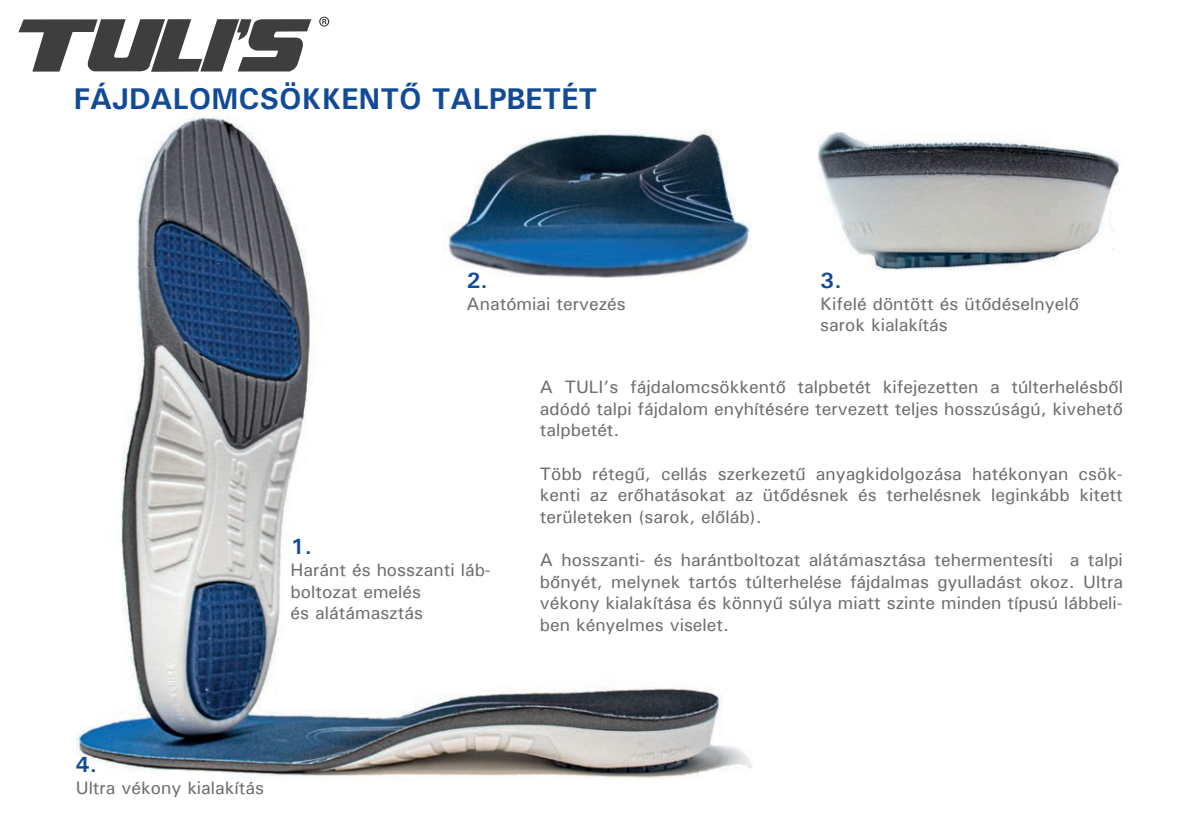
<style>
.page{position:relative;width:1191px;height:823px;background:#fff}
.page>*{position:absolute;margin:0;border:0;box-sizing:border-box;transform-origin:0 0}
.t1{font:700 30px "Univers";color:#114b97}
.t2{font:700 22px "Univers";color:#114b97}
.t3{font:500 18px/21.6px "Univers";color:#6c6d70;text-align:justify}
</style>
<div class="page">
<img style="left:77px;top:116px;width:676px;height:663px">
<img style="left:443px;top:129px;width:309px;height:149px">
<img style="left:819px;top:132px;width:301px;height:138px">
<svg style="left:18px;top:17px;width:312px;height:55px"></svg>
<p class="t1" style="left:74px;top:80px;width:525px">FÁJDALOMCSÖKKENTŐ TALPBETÉT</p>
<p class="t2" style="left:466px;top:266px;width:23px">2.</p>
<p class="t3" style="left:466px;top:292px;width:161px">Anatómiai tervezés</p>
<p class="t2" style="left:820px;top:266px;width:23px">3.</p>
<p class="t3" style="left:820px;top:292px;width:260px">Kifelé döntött és ütődéselnyelő sarok kialakítás</p>
<p class="t2" style="left:291px;top:532px;width:23px">1.</p>
<p class="t3" style="left:291px;top:558px;width:202px">Haránt és hosszanti láb&shy;boltozat emelés</p>
<p class="t3" style="left:291px;top:601px;width:134px">és alátámasztás</p>
<p class="t2" style="left:76px;top:750px;width:23px">4.</p>
<p class="t3" style="left:76px;top:776px;width:190px">Ultra vékony kialakítás</p>
<p class="t3" style="left:540px;top:375px;width:584px">A TULI’s fájdalomcsökkentő talpbetét kifejezetten a túlterhelésből adódó talpi fájdalom enyhítésére tervezett teljes hosszúságú, kivehető talpbetét.</p>
<p class="t3" style="left:540px;top:462px;width:584px">Több rétegű, cellás szerkezetű anyagkidolgozása hatékonyan csök&shy;kenti az erőhatásokat az ütődésnek és terhelésnek leginkább kitett területeken (sarok, előláb).</p>
<p class="t3" style="left:540px;top:548px;width:584px">A hosszanti- és harántboltozat alátámasztása tehermentesíti a talpi bőnyét, melynek tartós túlterhelése fájdalmas gyulladást okoz. Ultra vékony kialakítása és könnyű súlya miatt szinte minden típusú lábbeli&shy;ben kényelmes viselet.</p>
</div>
